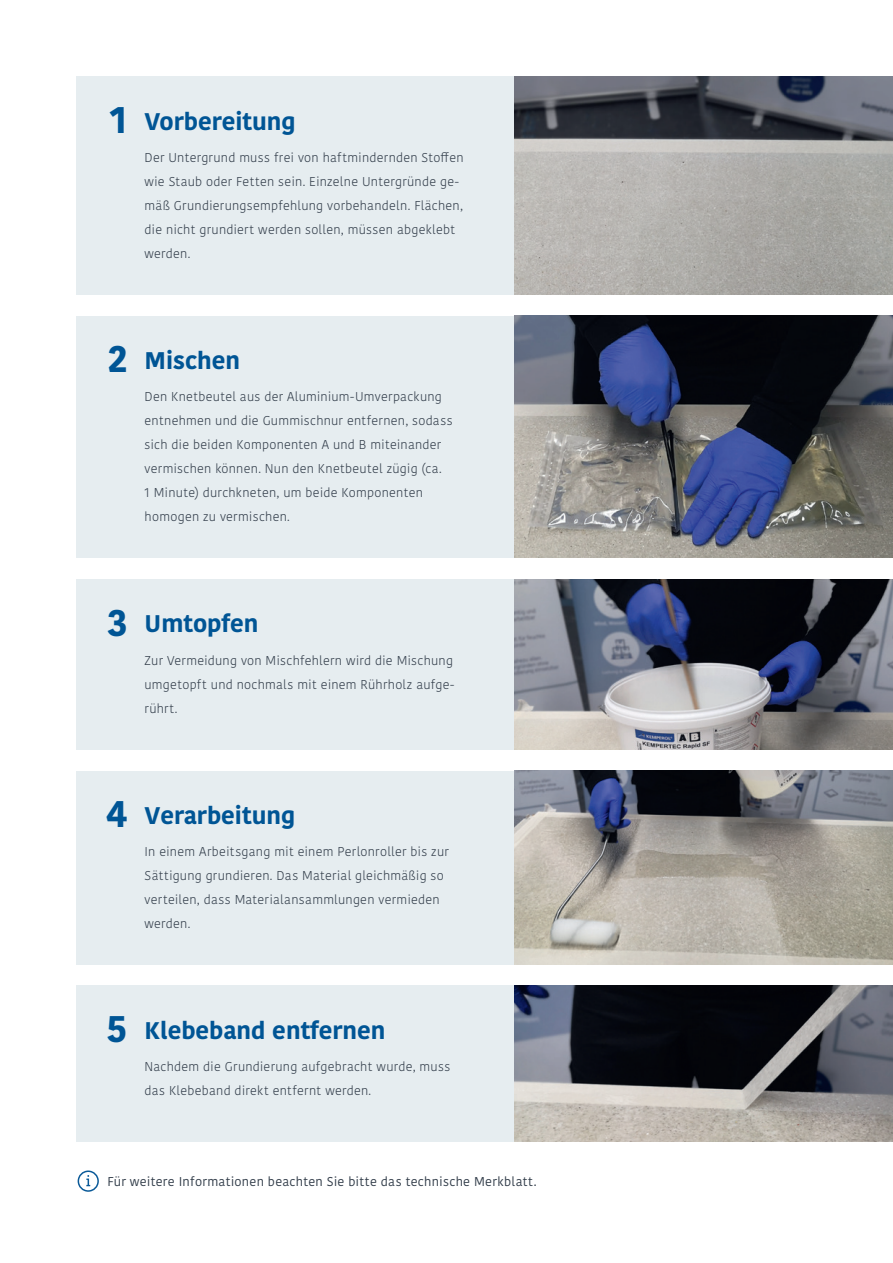
<style>
.page{position:relative;width:893px;height:1263px;background:#fff}
.page>*{position:absolute;margin:0;border:0;box-sizing:border-box;transform-origin:0 0}
.t1{font:700 37.5px "Kohinoor Devanagari";color:#005595}
.t2{font:700 24px "Kohinoor Devanagari";color:#005595}
.t3{font:300 12.75px/24px "Kohinoor Devanagari";letter-spacing:.02em;color:#313c49}
.t4{font:12.75px "Kohinoor Devanagari";letter-spacing:.02em;color:#313c49}
.s1{font-size:37.5px}
</style>
<div class="page">
<div style="left:77px;top:316px;width:459px;height:242px;background:#e6edf0"></div>
<div style="left:77px;top:579px;width:459px;height:170px;background:#e6edf0"></div>
<div style="left:77px;top:770px;width:459px;height:194px;background:#e6edf0"></div>
<div style="left:77px;top:986px;width:459px;height:156px;background:#e6edf0"></div>
<div style="left:77px;top:77px;width:450px;height:218px;background:#e6edf0"></div>
<img style="left:514px;top:316px;width:379px;height:242px">
<img style="left:514px;top:579px;width:379px;height:170px">
<img style="left:514px;top:770px;width:379px;height:194px">
<img style="left:514px;top:986px;width:379px;height:156px">
<img style="left:514px;top:77px;width:379px;height:218px">
<svg style="left:86px;top:1175px;width:4px;height:11px"></svg>
<div style="left:78px;top:1170px;width:21px;height:22px;border:2px solid #0b5a98;border-radius:50%"></div>
<h2 class="t2" style="left:110px;top:100px;width:188px"><span class="s1">1</span> Vorbereitung</h2>
<p class="t3" style="left:145px;top:146px;width:320px">Der Untergrund muss frei von haftmindernden Stoffen wie Staub oder Fetten sein. Einzelne Untergründe ge&shy;mäß Grundierungsempfehlung vorbehandeln. Flächen, die nicht grundiert werden sollen, müssen abgeklebt werden.</p>
<h1 class="t1" style="left:107px;top:325px;width:22px">2</h1>
<h2 class="t2" style="left:145px;top:339px;width:97px">Mischen</h2>
<p class="t3" style="left:145px;top:385px;width:310px">Den Knetbeutel aus der Aluminium-Umverpackung entnehmen und die Gummischnur entfernen, sodass sich die beiden Komponenten A und B miteinander vermischen können. Nun den Knetbeutel zügig (ca.<br>1 Minute) durchkneten, um beide Komponenten homogen zu vermischen.</p>
<h1 class="t1" style="left:107px;top:589px;width:22px">3</h1>
<h2 class="t2" style="left:145px;top:602px;width:115px">Umtopfen</h2>
<p class="t3" style="left:145px;top:648px;width:311px;text-align:justify">Zur Vermeidung von Mischfehlern wird die Mischung umgetopft und nochmals mit einem Rührholz aufge&shy;rührt.</p>
<h1 class="t1" style="left:106px;top:780px;width:23px">4</h1>
<h2 class="t2" style="left:145px;top:794px;width:152px">Verarbeitung</h2>
<p class="t3" style="left:145px;top:840px;width:306px">In einem Arbeitsgang mit einem Perlonroller bis zur Sättigung grundieren. Das Material gleichmäßig so verteilen, dass Materialansammlungen vermieden werden.</p>
<h1 class="t1" style="left:106px;top:995px;width:23px">5</h1>
<h2 class="t2" style="left:145px;top:1009px;width:242px">Klebeband entfernen</h2>
<p class="t3" style="left:145px;top:1055px;width:307px">Nachdem die Grundierung aufgebracht wurde, muss das Klebeband direkt entfernt werden.</p>
<p class="t4" style="left:107px;top:1174px;width:431px">Für weitere Informationen beachten Sie bitte das technische Merkblatt.</p>
</div>
